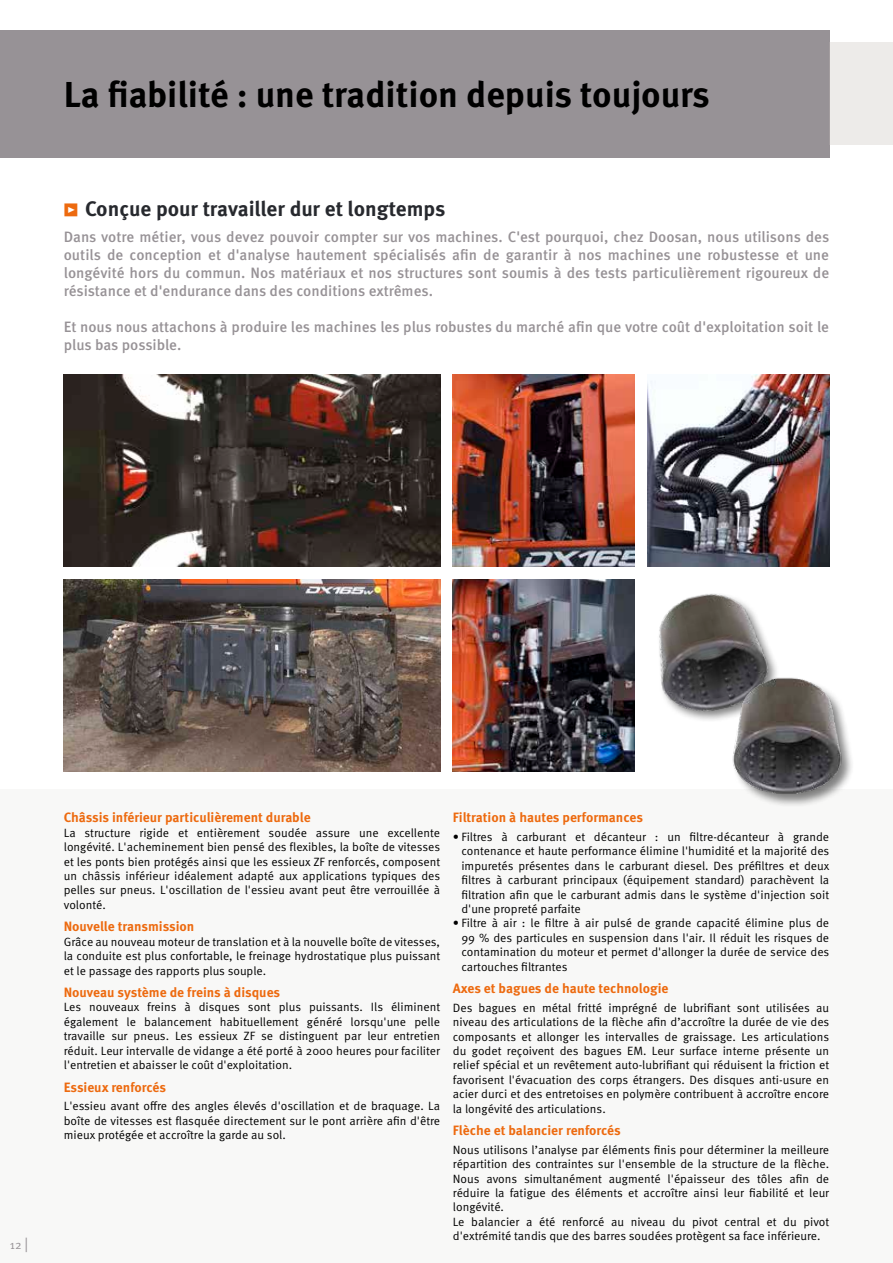
<style>
.page{position:relative;width:893px;height:1263px;background:#fff}
.page>*{position:absolute;margin:0;border:0;box-sizing:border-box;transform-origin:0 0}
.t1{font:700 36px "Meta Pro";color:#000}
.t2{font:700 21px "Meta Pro";color:#27292e}
.t3{font:500 15px/18px "Meta Pro";color:#979296;text-align:justify}
.t4{font:700 13.5px "Meta Pro";color:#ed6a0f}
.t5{font:12px/14.4px "Meta Pro Norm";color:#000;text-align:justify}
.t6{font:12px "Meta Pro Norm";color:#979296}
.s1{font-size:17.25px;color:#ed6a0f}
.s2{font-size:15px}
</style>
<div class="page">
<div style="left:0;top:789px;width:893px;height:474px;background:#f8f8f7"></div>
<div style="left:0;top:30px;width:829px;height:127px;background:#979296"></div>
<div style="left:829px;top:43px;width:64px;height:102px;background:#edebe9"></div>
<img style="left:659px;top:593px;width:117px;height:127px">
<img style="left:728px;top:667px;width:124px;height:138px">
<img style="left:453px;top:374px;width:182px;height:193px">
<img style="left:647px;top:374px;width:182px;height:193px">
<img style="left:64px;top:374px;width:376px;height:193px">
<img style="left:64px;top:579px;width:376px;height:193px">
<img style="left:453px;top:579px;width:182px;height:193px">
<h1 class="t1" style="left:64px;top:66px;width:648px">La fiabilité : une tradition depuis toujours</h1>
<h2 class="t2" style="left:64px;top:192px;width:383px"><span class="s1">ѓ</span> Conçue pour travailler dur et longtemps</h2>
<p class="t3" style="left:64px;top:227px;width:767px">Dans votre métier, vous devez pouvoir compter sur vos machines. C'est pourquoi, chez Doosan, nous utilisons des outils de conception et d'analyse hautement spécialisés afin de garantir à nos machines une robustesse et une longévité hors du commun. Nos matériaux et nos structures sont soumis à des tests particulièrement rigoureux de résistance et d'endurance dans des conditions extrêmes.</p>
<p class="t3" style="left:64px;top:317px;width:767px">Et nous nous attachons à produire les machines les plus robustes du marché afin que votre coût d'exploitation soit le plus bas possible.</p>
<p class="t6" style="left:10px;top:1235px;width:20px">12 <span class="s2">|</span></p>
<p class="t4" style="left:64px;top:807px;width:248px">Châssis inférieur particulièrement durable</p>
<p class="t5" style="left:64px;top:825px;width:378px">La structure rigide et entièrement soudée assure une excellente longévité. L'acheminement bien pensé des flexibles, la boîte de vitesses et les ponts bien protégés ainsi que les essieux ZF renforcés, composent un châssis inférieur idéalement adapté aux applications typiques des pelles sur pneus. L'oscillation de l'essieu avant peut être verrouillée à volonté.</p>
<p class="t4" style="left:64px;top:916px;width:132px">Nouvelle transmission</p>
<p class="t5" style="left:64px;top:933px;width:378px">Grâce au nouveau moteur de translation et à la nouvelle boîte de vitesses, la conduite est plus confortable, le freinage hydrostatique plus puissant et le passage des rapports plus souple.</p>
<p class="t4" style="left:64px;top:982px;width:218px">Nouveau système de freins à disques</p>
<p class="t5" style="left:64px;top:999px;width:378px">Les nouveaux freins à disques sont plus puissants. Ils éliminent également le balancement habituellement généré lorsqu'une pelle travaille sur pneus. Les essieux ZF se distinguent par leur entretien réduit. Leur intervalle de vidange a été porté à 2000 heures pour faciliter l'entretien et abaisser le coût d'exploitation.</p>
<p class="t4" style="left:64px;top:1076px;width:104px">Essieux renforcés</p>
<p class="t5" style="left:64px;top:1098px;width:378px">L'essieu avant offre des angles élevés d'oscillation et de braquage. La boîte de vitesses est flasquée directement sur le pont arrière afin d'être mieux protégée et accroître la garde au sol.</p>
<p class="t4" style="left:453px;top:807px;width:192px">Filtration à hautes performances</p>
<p class="t5" style="left:461px;top:829px;width:370px;text-indent:-9px">• Filtres à carburant et décanteur : un filtre-décanteur à grande contenance et haute performance élimine l'humidité et la majorité des impuretés présentes dans le carburant diesel. Des préfiltres et deux filtres à carburant principaux (équipement standard) parachèvent la filtration afin que le carburant admis dans le système d'injection soit d'une propreté parfaite</p>
<p class="t5" style="left:461px;top:915px;width:369px;text-indent:-9px">• Filtre à air : le filtre à air pulsé de grande capacité élimine plus de 99 % des particules en suspension dans l'air. Il réduit les risques de contamination du moteur et permet d'allonger la durée de service des cartouches filtrantes</p>
<p class="t4" style="left:453px;top:978px;width:217px">Axes et bagues de haute technologie</p>
<p class="t5" style="left:453px;top:1000px;width:378px">Des bagues en métal fritté imprégné de lubrifiant sont utilisées au niveau des articulations de la flèche afin d’accroître la durée de vie des composants et allonger les intervalles de graissage. Les articulations du godet reçoivent des bagues EM. Leur surface interne présente un relief spécial et un revêtement auto-lubrifiant qui réduisent la friction et favorisent l'évacuation des corps étrangers. Des disques anti-usure en acier durci et des entretoises en polymère contribuent à accroître encore la longévité des articulations.</p>
<p class="t4" style="left:453px;top:1120px;width:169px">Flèche et balancier renforcés</p>
<p class="t5" style="left:453px;top:1142px;width:378px;text-align:left">Nous utilisons l’analyse par éléments finis pour déterminer la meilleure répartition des contraintes sur l'ensemble de la structure de la flèche.<br>Nous avons simultanément augmenté l'épaisseur des tôles afin de réduire la fatigue des éléments et accroître ainsi leur fiabilité et leur longévité.<br>Le balancier a été renforcé au niveau du pivot central et du pivot d'extrémité tandis que des barres soudées protègent sa face inférieure.</p>
</div>
